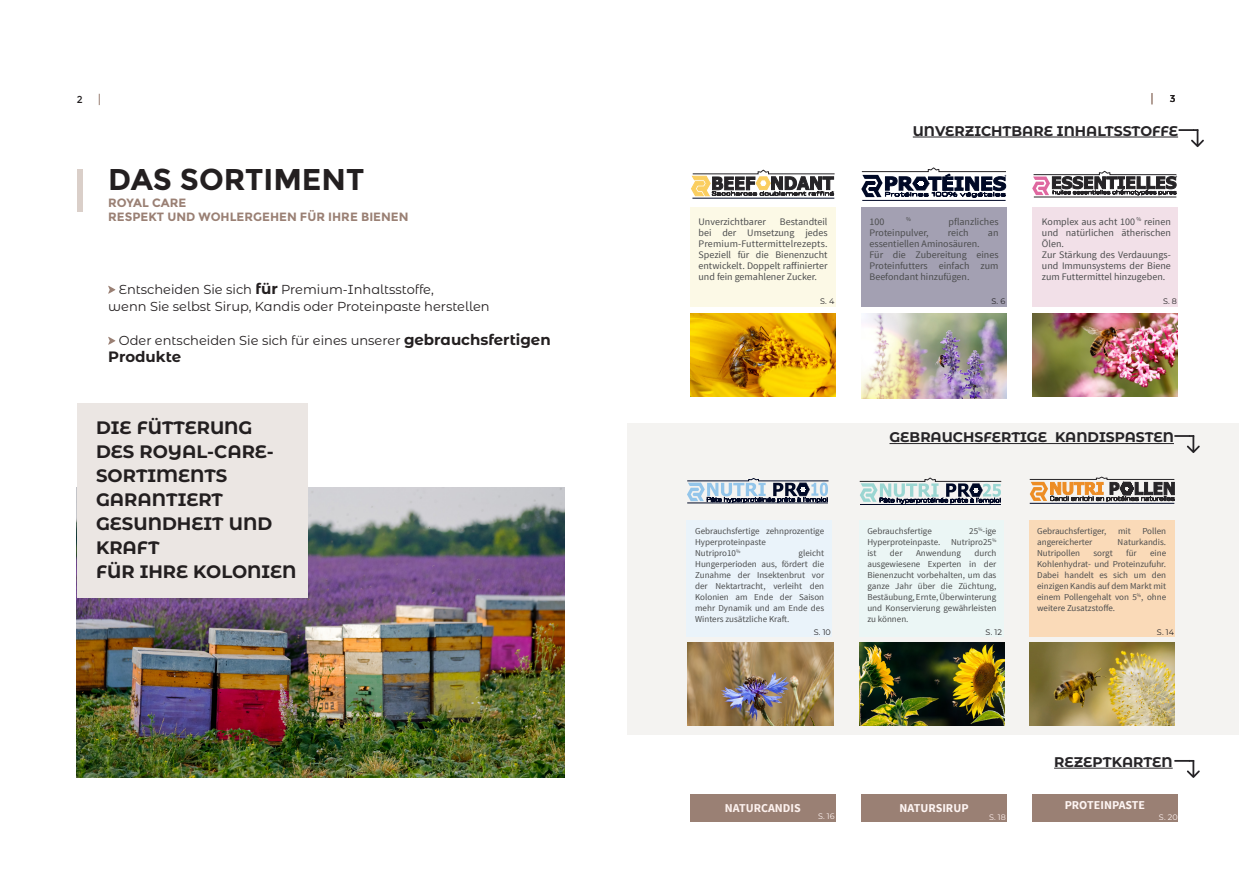
<style>
.page{position:relative;width:1253px;height:888px;background:#fff}
.page>*{position:absolute;margin:0;border:0;box-sizing:border-box;transform-origin:0 0}
.t1{font:700 30px "Montserrat";color:#231f20}
.t2{font:700 18px/24px "Montserrat Alternates";color:#231f20}
.t3{font:700 15px "Montserrat Alternates";color:#231f20}
.t4{font:700 14px "Montserrat Alternates";color:#262427}
.t5{font:13px/17px "Montserrat Alternates";color:#231f20}
.t6{font:700 12px/14.4px "Montserrat";color:#9a8074}
.t7{font:700 12px "Source Sans Pro";color:#fef5f3}
.t8{font:700 12px "Source Sans Pro";color:#fdf1ee}
.t9{font:10px/11px "Source Sans Pro";color:#4b4c4d}
.t10{font:10px "Montserrat";color:#231f20}
.t11{font:9px/11px "Source Sans Pro";color:#4b4c4d;text-align:justify}
.t12{font:8px "Montserrat Alternates";color:#262427}
.t13{font:8px "Montserrat Alternates";color:#fef3f1}
.t14{font:8px "Montserrat Alternates";color:#feefec}
.t15{font:5.8px "Source Sans Pro";color:#4b4c4d}
.s1{font-weight:700;font-size:15px}
</style>
<div class="page">
<div style="left:627px;top:423px;width:612px;height:311px;background:#f4f3f1"></div>
<img style="left:77px;top:487px;width:487px;height:290px">
<div style="left:690px;top:207px;width:146px;height:99px;background:#fcf9e6"></div>
<div style="left:686px;top:520px;width:146px;height:117px;background:#eaf3fa"></div>
<div style="left:861px;top:207px;width:146px;height:99px;background:#a3a0b2"></div>
<div style="left:1032px;top:207px;width:146px;height:99px;background:#f2e0e8"></div>
<div style="left:859px;top:520px;width:144px;height:117px;background:#ebf6f5"></div>
<div style="left:77px;top:403px;width:231px;height:194px;background:#ebe6e3"></div>
<div style="left:690px;top:794px;width:146px;height:27px;background:#9a8074"></div>
<div style="left:861px;top:794px;width:146px;height:27px;background:#9a8074"></div>
<div style="left:1032px;top:794px;width:146px;height:27px;background:#9a8074"></div>
<hr style="left:913px;top:137px;width:265px;height:1px;background:#262427">
<svg style="left:1178px;top:129px;width:26px;height:18px"></svg>
<hr style="left:889px;top:443px;width:285px;height:1px;background:#262427">
<svg style="left:1174px;top:435px;width:26px;height:18px"></svg>
<hr style="left:1054px;top:767px;width:119px;height:1px;background:#262427">
<svg style="left:1174px;top:759px;width:26px;height:18px"></svg>
<div style="left:1029px;top:520px;width:145px;height:117px;background:#fadab8"></div>
<hr style="left:1030px;top:503px;width:144px;height:1px;background:#000926">
<svg style="left:1029px;top:477px;width:146px;height:25px"></svg>
<img style="left:861px;top:314px;width:146px;height:84px">
<img style="left:1033px;top:314px;width:145px;height:82px">
<img style="left:687px;top:642px;width:147px;height:83px">
<img style="left:1029px;top:642px;width:146px;height:82px">
<img style="left:691px;top:314px;width:144px;height:82px">
<img style="left:859px;top:642px;width:146px;height:83px">
<svg style="left:108px;top:286px;width:8px;height:7px"></svg>
<svg style="left:108px;top:337px;width:8px;height:7px"></svg>
<hr style="left:692px;top:198px;width:142px;height:1px;background:#000926">
<svg style="left:691px;top:170px;width:144px;height:26px"></svg>
<hr style="left:687px;top:502px;width:141px;height:1px;background:#000926">
<svg style="left:687px;top:478px;width:142px;height:24px"></svg>
<hr style="left:862px;top:200px;width:144px;height:1px;background:#000926">
<svg style="left:861px;top:168px;width:145px;height:29px"></svg>
<hr style="left:1034px;top:197px;width:142px;height:1px;background:#262427">
<svg style="left:1032px;top:171px;width:145px;height:24px"></svg>
<hr style="left:860px;top:504px;width:141px;height:1px;background:#000926">
<svg style="left:860px;top:478px;width:141px;height:25px"></svg>
<div style="left:77px;top:169px;width:5px;height:43px;background:#dacfc9"></div>
<p class="t10" style="left:77px;top:94px;width:7px">2</p>
<p class="t10" style="left:1170px;top:93px;width:7px">3</p>
<h1 class="t1" style="left:108px;top:162px;width:258px">DAS SORTIMENT</h1>
<h3 class="t6" style="left:108px;top:195px;width:302px">ROYAL CARE<br>RESPEKT UND WOHLERGEHEN FÜR IHRE BIENEN</h3>
<h3 class="t5" style="left:108px;top:280px;width:383px;text-indent:11px">Entscheiden Sie sich <span class="s1">für</span> Premium-Inhaltsstoffe,<br>wenn Sie selbst Sirup, Kandis oder Proteinpaste herstellen</h3>
<h3 class="t5" style="left:119px;top:331px;width:433px">Oder entscheiden Sie sich für eines unserer <span class="s1">gebrauchsfertigen</span></h3>
<h3 class="t3" style="left:108px;top:345px;width:74px">Produkte</h3>
<h2 class="t2" style="left:96px;top:414px;width:202px">DIE FÜTTERUNG<br>DES ROYAL-CARE-<br>SORTIMENTS<br>GARANTIERT<br>GESUNDHEIT UND<br>KRAFT<br>FÜR IHRE KOLONIEN</h2>
<p class="t9" style="left:699px;top:216px;width:130px;text-align:justify;text-indent:81px">Bestandteil bei der Umsetzung jedes Premium-Futtermittelrezepts.<br>Speziell für die Bienenzucht entwickelt. Doppelt raffinierter und fein gemahlener Zucker.</p>
<p class="t9" style="left:699px;top:216px;width:69px">Unverzichtbarer</p>
<h3 class="t4" style="left:913px;top:120px;width:267px">UNVERZICHTBARE INHALTSSTOFFE</h3>
<p class="t9" style="left:869px;top:216px;width:16px">100</p>
<p class="t15" style="left:906px;top:216px;width:6px">%</p>
<p class="t9" style="left:948px;top:216px;width:52px">pflanzliches</p>
<p class="t9" style="left:869px;top:227px;width:61px">Proteinpulver,</p>
<p class="t9" style="left:948px;top:227px;width:22px">reich</p>
<p class="t9" style="left:988px;top:227px;width:12px">an</p>
<p class="t9" style="left:869px;top:238px;width:130px">essentiellen Aminosäuren.<br>Für die Zubereitung eines<br>Proteinfutters einfach zum<br>Beefondant hinzufügen.</p>
<p class="t9" style="left:1042px;top:216px;width:130px">Komplex aus acht 100 <sup>%</sup> reinen und natürlichen ätherischen<br>Ölen.<br>Zur Stärkung des Verdauungs&shy;und Immunsystems der Biene zum Futtermittel hinzugeben.</p>
<p class="t12" style="left:820px;top:295px;width:16px">S. 4</p>
<p class="t12" style="left:991px;top:295px;width:15px">S. 6</p>
<p class="t12" style="left:1163px;top:295px;width:15px">S. 8</p>
<p class="t11" style="left:695px;top:525px;width:130px;text-align:left">Gebrauchsfertige zehnprozentige<br>Hyperproteinpaste<br>Nutripro10<sup>%</sup></p>
<p class="t11" style="left:695px;top:547px;width:130px;text-indent:103px">gleicht Hungerperioden aus, fördert die Zunahme der Insektenbrut vor der Nektartracht, verleiht den Kolonien am Ende der Saison mehr Dynamik und am Ende des Winters zusätzliche Kraft.</p>
<h3 class="t4" style="left:889px;top:427px;width:286px">GEBRAUCHSFERTIGE KANDISPASTEN</h3>
<p class="t11" style="left:867px;top:525px;width:66px">Gebrauchsfertige</p>
<p class="t11" style="left:867px;top:525px;width:130px;text-indent:102px">25<sup>%</sup>-ige Hyperproteinpaste. Nutripro25<sup>% </sup>ist</p>
<p class="t11" style="left:867px;top:547px;width:130px;text-indent:107px">durch ausgewiesene Experten in der Bienenzucht vorbehalten, um das ganze Jahr über die Züchtung, Bestäubung, Ernte, Überwinterung und Konservierung gewährleisten zu können.</p>
<p class="t11" style="left:890px;top:547px;width:14px">der</p>
<p class="t11" style="left:916px;top:547px;width:46px">Anwendung</p>
<p class="t11" style="left:1037px;top:525px;width:71px">Gebrauchsfertiger,</p>
<p class="t11" style="left:1118px;top:525px;width:14px">mit</p>
<p class="t11" style="left:1142px;top:525px;width:25px">Pollen</p>
<p class="t11" style="left:1037px;top:536px;width:57px">angereicherter</p>
<p class="t11" style="left:1118px;top:536px;width:50px">Naturkandis.</p>
<p class="t11" style="left:1037px;top:547px;width:44px">Nutripollen</p>
<p class="t11" style="left:1093px;top:547px;width:21px">sorgt</p>
<p class="t11" style="left:1126px;top:547px;width:12px">für</p>
<p class="t11" style="left:1037px;top:547px;width:130px;text-indent:113px">eine Kohlenhydrat- und Proteinzufuhr.<br>Dabei handelt es sich um den einzigen Kandis auf dem Markt mit einem Pollengehalt von 5<sup>%</sup>, ohne weitere Zusatzstoffe.</p>
<p class="t12" style="left:814px;top:626px;width:19px">S. 10</p>
<p class="t12" style="left:986px;top:626px;width:18px">S. 12</p>
<p class="t12" style="left:1157px;top:626px;width:19px">S. 14</p>
<h3 class="t4" style="left:1054px;top:751px;width:120px">REZEPTKARTEN</h3>
<h3 class="t8" style="left:725px;top:799px;width:77px">NATURCANDIS</h3>
<h3 class="t7" style="left:900px;top:799px;width:71px">NATURSIRUP</h3>
<h3 class="t7" style="left:1065px;top:796px;width:82px">PROTEINPASTE</h3>
<p class="t13" style="left:818px;top:810px;width:18px">S. 16</p>
<p class="t14" style="left:989px;top:811px;width:18px">S. 18</p>
<p class="t13" style="left:1159px;top:811px;width:20px">S. 20</p>
</div>
